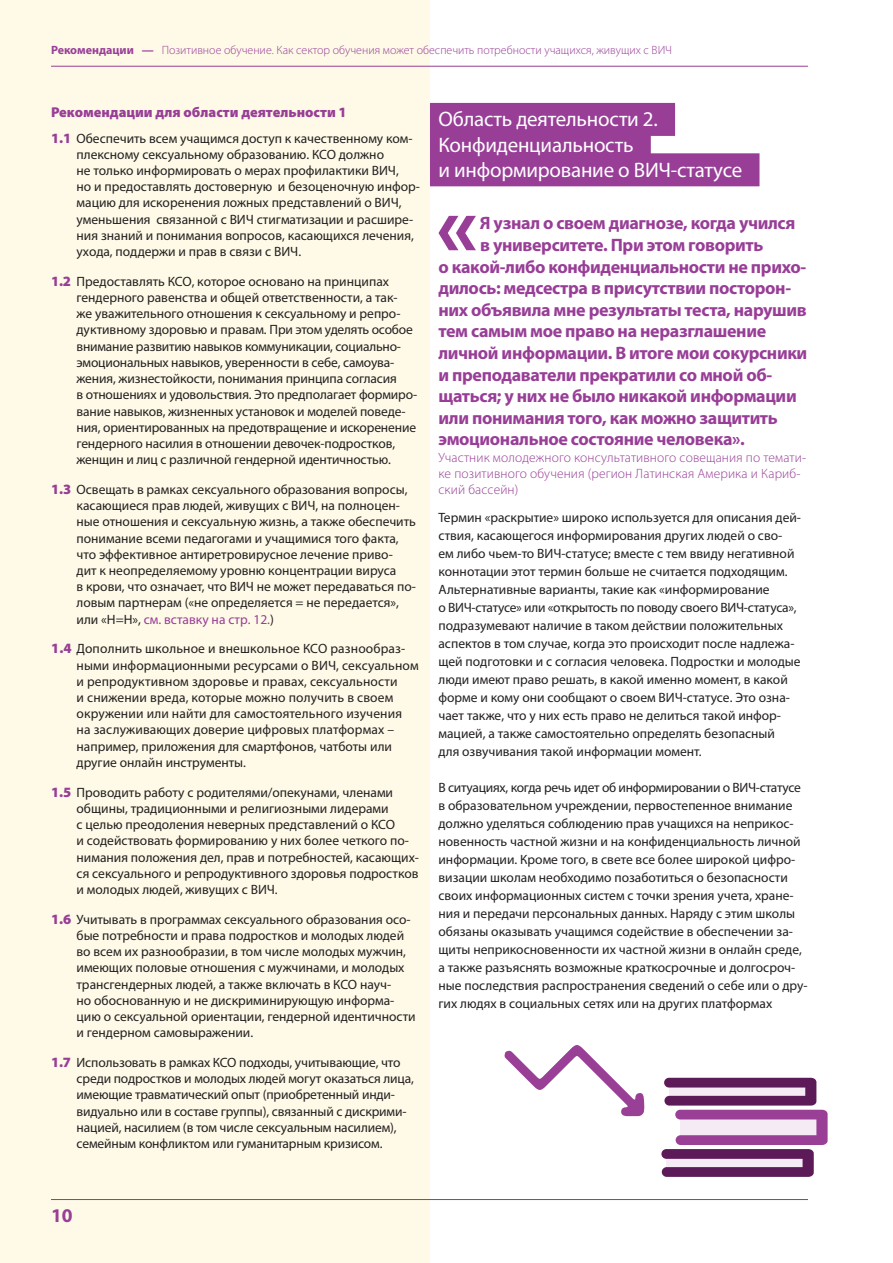
<style>
.page{position:relative;width:893px;height:1263px;background:#fff}
.page>*{position:absolute;margin:0;border:0;box-sizing:border-box;transform-origin:0 0}
.t1{font:21px "Myriad Pro";letter-spacing:-.01em;color:#fff}
.t2{font:700 19.5px "Myriad Pro";color:#983e97}
._04_Osnovnoy_podzag{font:700 18px "Myriad Pro";letter-spacing:-.02em;color:#983e97}
.t3{font:900 14.25px "Myriad Pro";color:#983e97}
._02_Osnovnoy{font:13.5px/16.2px "Myriad Pro";color:#231f20}
._04_Osnovnoy_podzag-2{font:300 13.5px/16.2px "Myriad Pro";letter-spacing:.01em;color:#983e97}
.t4{font:300 12px "Myriad Pro";color:#983e97}
.s1{font-weight:700}
.s2{font-weight:900;font-size:14.25px;color:#983e97}
.s3{color:#983e97}
</style>
<div class="page">
<div style="left:0;top:0;width:429px;height:1263px;background:#fefae7"></div>
<hr style="left:51px;top:66px;width:757px;height:1px;background:#983e97">
<hr style="left:51px;top:1199px;width:757px;height:1px;background:#983e97">
<svg style="left:661px;top:1078px;width:167px;height:99px"></svg>
<svg style="left:504px;top:1045px;width:141px;height:71px"></svg>
<div style="left:430px;top:103px;width:245px;height:33px;background:#983e97"></div>
<div style="left:430px;top:128px;width:221px;height:33px;background:#983e97"></div>
<div style="left:430px;top:153px;width:329px;height:33px;background:#983e97"></div>
<svg style="left:438px;top:216px;width:38px;height:34px"></svg>
<p class="t4" style="left:51px;top:42px;width:623px"><span class="s1">Рекомендации —</span> Позитивное обучение. Как сектор обучения может обеспечить потребности учащихся, живущих с ВИЧ</p>
<p class="t3" style="left:51px;top:102px;width:297px">Рекомендации для области деятельности 1</p>
<p class="_02_Osnovnoy" style="left:77px;top:130px;width:345px;text-indent:-26px"><span class="s2">1.1</span> Обеспечить всем учащимся доступ к качественному ком&shy;плексному сексуальному образованию. КСО должно<br>не только информировать о мерах профилактики ВИЧ,<br>но и предоставлять достоверную и безоценочную инфор&shy;мацию для искоренения ложных представлений о ВИЧ, уменьшения связанной с ВИЧ стигматизации и расшире&shy;ния знаний и понимания вопросов, касающихся лечения, ухода, поддержи и прав в связи с ВИЧ.</p>
<p class="_02_Osnovnoy" style="left:77px;top:273px;width:342px;text-indent:-26px"><span class="s2">1.2</span> Предоставлять КСО, которое основано на принципах гендерного равенства и общей ответственности, а так-<br>же уважительного отношения к сексуальному и репро&shy;дуктивному здоровью и правам. При этом уделять особое внимание развитию навыков коммуникации, социально&shy;эмоциональных навыков, уверенности в себе, самоува&shy;жения, жизнестойкости, понимания принципа согласия<br>в отношениях и удовольствия. Это предполагает формиро&shy;вание навыков, жизненных установок и моделей поведе&shy;ния, ориентированных на предотвращение и искоренение гендерного насилия в отношении девочек-подростков, женщин и лиц с различной гендерной идентичностью.</p>
<p class="_02_Osnovnoy" style="left:77px;top:481px;width:341px;text-indent:-26px"><span class="s2">1.3</span> Освещать в рамках сексуального образования вопросы, касающиеся прав людей, живущих с ВИЧ, на полноцен&shy;ные отношения и сексуальную жизнь, а также обеспечить понимание всеми педагогами и учащимися того факта, что эффективное антиретровирусное лечение приво&shy;дит к неопределяемому уровню концентрации вируса<br>в крови, что означает, что ВИЧ не может передаваться по&shy;ловым партнерам («не определяется = не передается», или «Н=Н», <span class="s3">см. вставку на стр. 12.</span>)</p>
<p class="_02_Osnovnoy" style="left:77px;top:641px;width:344px;text-indent:-26px"><span class="s2">1.4</span> Дополнить школьное и внешкольное КСО разнообраз&shy;ными информационными ресурсами о ВИЧ, сексуальном и репродуктивном здоровье и правах, сексуальности<br>и снижении вреда, которые можно получить в своем окружении или найти для самостоятельного изучения на заслуживающих доверие цифровых платформах – например, приложения для смартфонов, чатботы или другие онлайн инструменты.</p>
<p class="_02_Osnovnoy" style="left:77px;top:784px;width:344px;text-indent:-26px"><span class="s2">1.5</span> Проводить работу с родителями/опекунами, членами общины, традиционными и религиозными лидерами<br>с целью преодоления неверных представлений о КСО<br>и содействовать формированию у них более четкого по&shy;нимания положения дел, прав и потребностей, касающих&shy;ся сексуального и репродуктивного здоровья подростков и молодых людей, живущих с ВИЧ.</p>
<p class="_02_Osnovnoy" style="left:77px;top:911px;width:341px;text-indent:-26px"><span class="s2">1.6</span> Учитывать в программах сексуального образования осо&shy;бые потребности и права подростков и молодых людей во всем их разнообразии, в том числе молодых мужчин, имеющих половые отношения с мужчинами, и молодых трансгендерных людей, а также включать в КСО науч-<br>но обоснованную и не дискриминирующую информа&shy;цию о сексуальной ориентации, гендерной идентичности и гендерном самовыражении.</p>
<p class="_02_Osnovnoy" style="left:77px;top:1054px;width:339px;text-indent:-26px"><span class="s2">1.7</span> Использовать в рамках КСО подходы, учитывающие, что среди подростков и молодых людей могут оказаться лица, имеющие травматический опыт (приобретенный инди&shy;видуально или в составе группы), связанный с дискрими&shy;нацией, насилием (в том числе сексуальным насилием), семейным конфликтом или гуманитарным кризисом.</p>
<p class="t1" style="left:438px;top:106px;width:221px">Область деятельности 2.</p>
<p class="t1" style="left:438px;top:132px;width:197px">Конфиденциальность</p>
<p class="t1" style="left:438px;top:157px;width:305px">и информирование о ВИЧ-статусе</p>
<p class="_04_Osnovnoy_podzag" style="left:480px;top:212px;width:317px">Я узнал о своем диагнозе, когда учился</p>
<p class="_04_Osnovnoy_podzag" style="left:480px;top:233px;width:285px">в университете. При этом говорить</p>
<p class="_04_Osnovnoy_podzag" style="left:438px;top:255px;width:369px">о какой-либо конфиденциальности не прихо-</p>
<p class="_04_Osnovnoy_podzag" style="left:438px;top:276px;width:354px">дилось: медсестра в присутствии посторон-</p>
<p class="_04_Osnovnoy_podzag" style="left:438px;top:298px;width:370px">них объявила мне результаты теста, нарушив</p>
<p class="_04_Osnovnoy_podzag" style="left:438px;top:320px;width:329px">тем самым мое право на неразглашение</p>
<p class="_04_Osnovnoy_podzag" style="left:438px;top:341px;width:370px">личной информации. В итоге мои сокурсники</p>
<p class="_04_Osnovnoy_podzag" style="left:438px;top:363px;width:335px">и преподаватели прекратили со мной об-</p>
<p class="_04_Osnovnoy_podzag" style="left:438px;top:384px;width:360px">щаться; у них не было никакой информации</p>
<p class="_04_Osnovnoy_podzag" style="left:438px;top:406px;width:341px">или понимания того, как можно защитить</p>
<p class="_04_Osnovnoy_podzag" style="left:438px;top:428px;width:308px">эмоциональное состояние человека».</p>
<p class="_04_Osnovnoy_podzag-2" style="left:438px;top:449px;width:369px">Участник молодежного консультативного совещания по темати&shy;ке позитивного обучения (регион Латинская Америка и Кариб&shy;ский бассейн)</p>
<p class="_02_Osnovnoy" style="left:438px;top:508px;width:364px;line-height:18px">Термин «раскрытие» широко используется для описания дей&shy;ствия, касающегося информирования других людей о сво&shy;ем либо чьем-то ВИЧ-статусе; вместе с тем ввиду негативной коннотации этот термин больше не считается подходящим.<br>Альтернативные варианты, такие как «информирование<br>о ВИЧ-статусе» или «открытость по поводу своего ВИЧ-статуса», подразумевают наличие в таком действии положительных аспектов в том случае, когда это происходит после надлежа&shy;щей подготовки и с согласия человека. Подростки и молодые люди имеют право решать, в какой именно момент, в какой форме и кому они сообщают о своем ВИЧ-статусе. Это озна&shy;чает также, что у них есть право не делиться такой инфор&shy;мацией, а также самостоятельно определять безопасный<br>для озвучивания такой информации момент.</p>
<p class="_02_Osnovnoy" style="left:438px;top:778px;width:371px;line-height:18px">В ситуациях, когда речь идет об информировании о ВИЧ-статусе в образовательном учреждении, первостепенное внимание должно уделяться соблюдению прав учащихся на неприкос&shy;новенность частной жизни и на конфиденциальность личной информации. Кроме того, в свете все более широкой цифро&shy;визации школам необходимо позаботиться о безопасности своих информационных систем с точки зрения учета, хране&shy;ния и передачи персональных данных. Наряду с этим школы обязаны оказывать учащимся содействие в обеспечении за&shy;щиты неприкосновенности их частной жизни в онлайн среде, а также разъяснять возможные краткосрочные и долгосроч&shy;ные последствия распространения сведений о себе или о дру&shy;гих людях в социальных сетях или на других платформах</p>
<h2 class="t2" style="left:51px;top:1203px;width:23px">10</h2>
</div>
